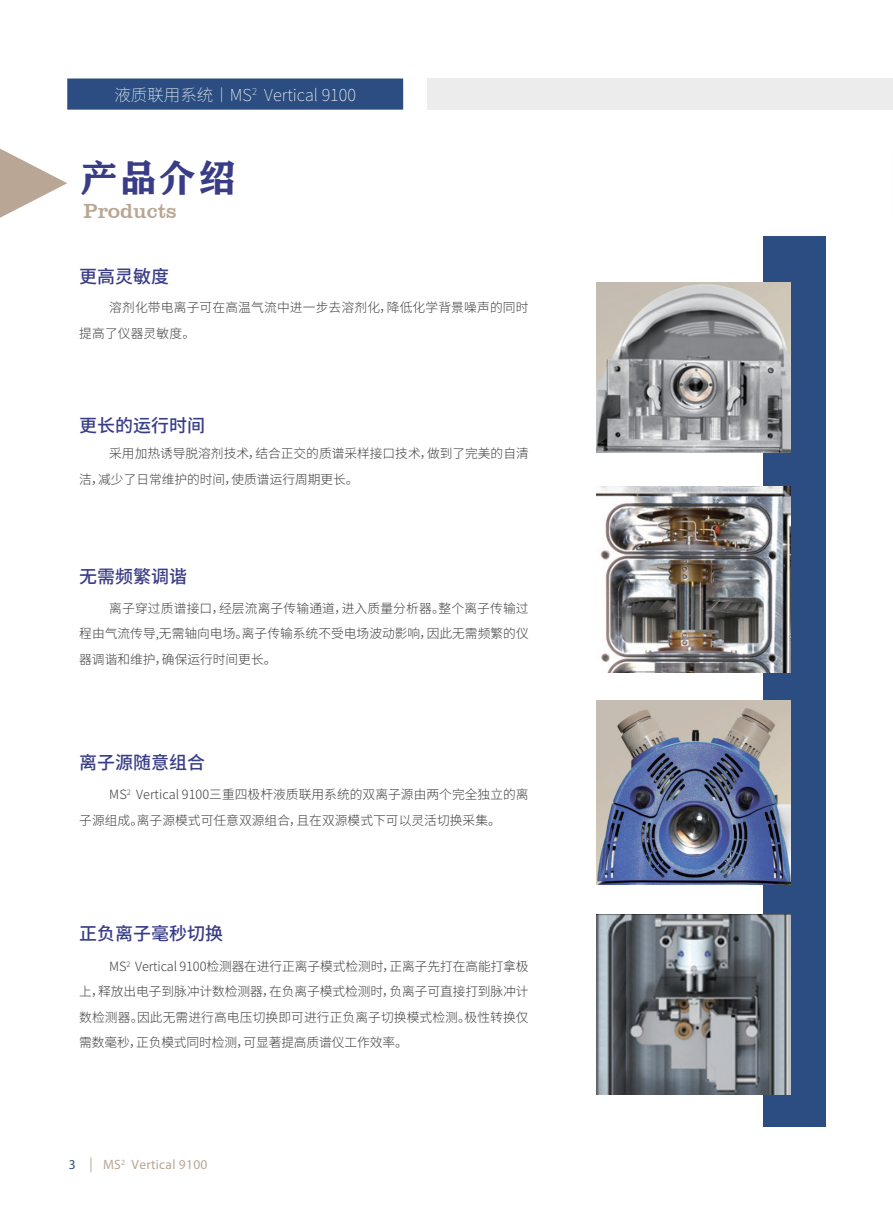
<style>
.page{position:relative;width:893px;height:1212px;background:#fff}
.page>*{position:absolute;margin:0;border:0;box-sizing:border-box;transform-origin:0 0}
.t1{font:37.5px "FZCHSJW GB1 0";color:#393c87}
.t2{font:21px "Clarendon BT";color:#b9a694}
.t3{font:500 18px "Source Han Sans CN";color:#393c87}
.t4{font:200 16.5px "Source Han Sans CN";color:#fff}
.t5{font:13.5px "Myriad Pro";letter-spacing:.02em;color:#b9a694}
.t6{font:13.5px "Myriad Pro";color:#2b4d81}
.t7{font:300 12.75px/25.5px "Source Han Sans CN";color:#3e3e3f}
</style>
<div class="page">
<div style="left:763px;top:236px;width:63px;height:891px;background:#2b4d81"></div>
<svg style="left:91px;top:1157px;width:1px;height:15px"></svg>
<div style="left:67px;top:78px;width:336px;height:32px;background:#2b4d81"></div>
<div style="left:428px;top:78px;width:465px;height:32px;background:#ececec"></div>
<svg style="left:0;top:149px;width:67px;height:69px"></svg>
<img style="left:597px;top:487px;width:193px;height:186px">
<img style="left:597px;top:914px;width:193px;height:181px">
<img style="left:597px;top:282px;width:193px;height:171px">
<img style="left:597px;top:700px;width:193px;height:184px">
<p class="t4" style="left:114px;top:86px;width:243px">液质联用系统丨MS<sup>2</sup> Vertical 9100</p>
<h1 class="t1" style="left:80px;top:156px;width:157px">产品介绍</h1>
<h2 class="t2" style="left:83px;top:198px;width:95px">Products</h2>
<h3 class="t3" style="left:79px;top:266px;width:91px">更高灵敏度</h3>
<p class="t7" style="left:79px;top:295px;width:451px;text-indent:30px">溶剂化带电离子可在高温气流中进一步去溶剂化，降低化学背景噪声的同时提高了仪器灵敏度。</p>
<h3 class="t3" style="left:79px;top:415px;width:127px">更长的运行时间</h3>
<p class="t7" style="left:79px;top:441px;width:451px;text-indent:30px">采用加热诱导脱溶剂技术，结合正交的质谱采样接口技术，做到了完美的自清洁，减少了日常维护的时间，使质谱运行周期更长。</p>
<h3 class="t3" style="left:79px;top:566px;width:109px">无需频繁调谐</h3>
<p class="t7" style="left:79px;top:596px;width:451px;text-align:justify;text-indent:30px">离子穿过质谱接口，经层流离子传输通道，进入质量分析器。整个离子传输过程由气流传导,无需轴向电场。离子传输系统不受电场波动影响，因此无需频繁的仪器调谐和维护，确保运行时间更长。</p>
<h3 class="t3" style="left:79px;top:752px;width:127px">离子源随意组合</h3>
<p class="t7" style="left:79px;top:782px;width:451px;text-indent:30px">MS<sup>2</sup> Vertical 9100三重四极杆液质联用系统的双离子源由两个完全独立的离子源组成。离子源模式可任意双源组合，且在双源模式下可以灵活切换采集。</p>
<h3 class="t3" style="left:79px;top:924px;width:145px">正负离子毫秒切换</h3>
<p class="t7" style="left:79px;top:954px;width:451px;text-align:justify;text-indent:30px">MS<sup>2</sup> Vertical 9100检测器在进行正离子模式检测时，正离子先打在高能打拿极上，释放出电子到脉冲计数检测器，在负离子模式检测时，负离子可直接打到脉冲计数检测器。因此无需进行高电压切换即可进行正负离子切换模式检测。极性转换仅需数毫秒，正负模式同时检测，可显著提高质谱仪工作效率。</p>
<p class="t5" style="left:103px;top:1156px;width:24px">MS<sup>2</sup></p>
<p class="t6" style="left:69px;top:1156px;width:8px">3</p>
<p class="t5" style="left:132px;top:1156px;width:77px">Vertical 9100</p>
</div>
